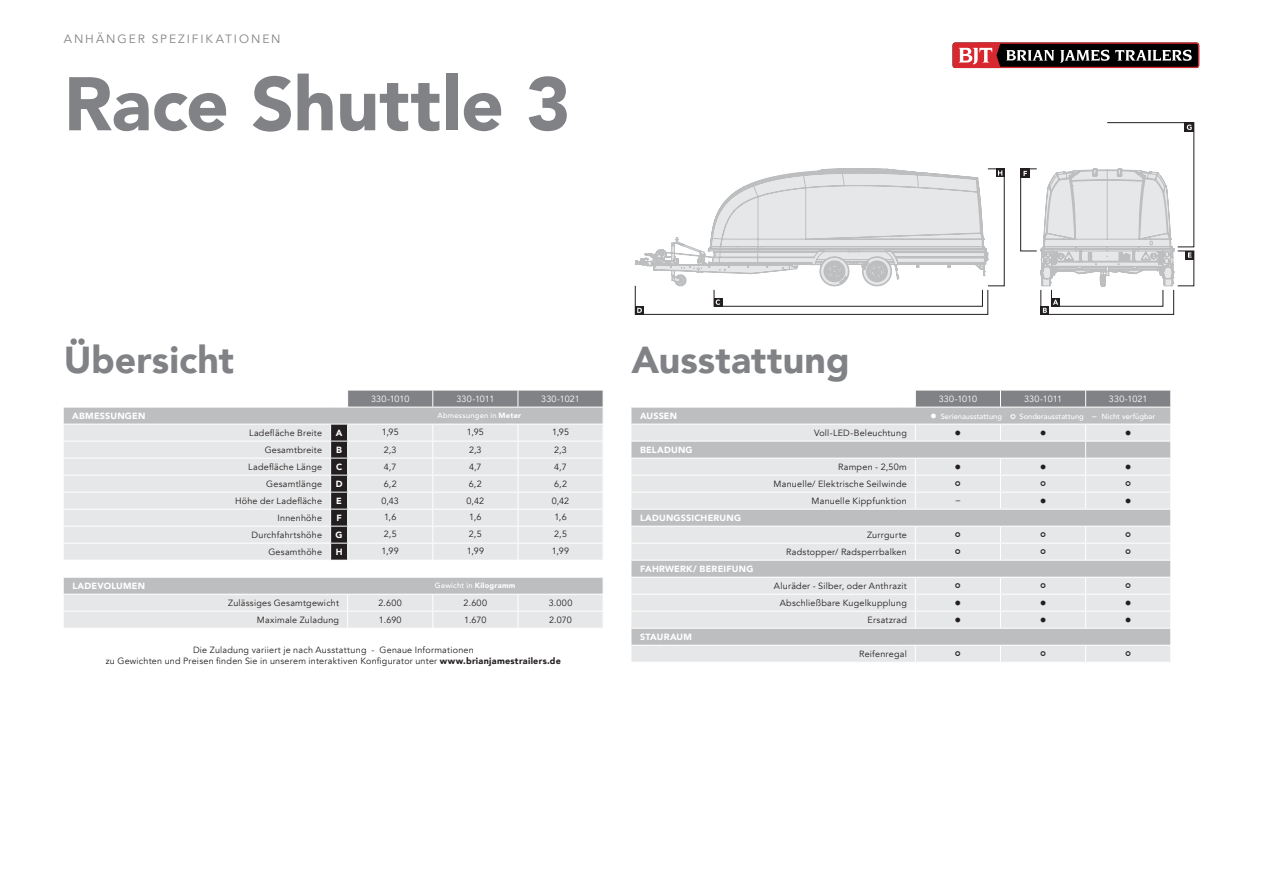
<style>
.page{position:relative;width:1263px;height:893px;background:#fff}
.page>*{position:absolute;margin:0;border:0;box-sizing:border-box;transform-origin:0 0}
.t1{font:900 75px "Avenir";letter-spacing:-.005em;color:#808285}
.t2{font:900 37.5px "Avenir";letter-spacing:.005em;color:#808285}
.t3{font:12px "Avenir";letter-spacing:.16em;color:#808285}
.t4{font:9px/17px "Avenir";letter-spacing:.025em;color:#231f20;text-align:right}
.t5{font:900 9px "Avenir";letter-spacing:.025em;color:#fff}
.t6{font:9px "Avenir";color:#fff}
.t7{font:8.25px "Wingdings";color:#231f20}
.t8{font:500 7.5px "Avenir";color:#fff}
.t9{font:500 7.5px "Avenir";letter-spacing:.03em;color:#fff}
.s1{font-weight:900}
.s2{font-size:9px}
</style>
<div class="page">
<div style="left:64px;top:408px;width:266px;height:16px;background:#bcbec0"></div>
<div style="left:64px;top:425px;width:266px;height:135px;background:#e6e7e8"></div>
<svg style="left:64px;top:578px;width:266px;height:50px;background:#d8dadb"></svg>
<hr style="left:64px;top:441px;width:267px;height:1px;background:#fff">
<hr style="left:64px;top:458px;width:267px;height:1px;background:#fff">
<hr style="left:64px;top:475px;width:267px;height:1px;background:#fff">
<hr style="left:64px;top:492px;width:267px;height:1px;background:#fff">
<hr style="left:64px;top:509px;width:267px;height:1px;background:#fff">
<hr style="left:64px;top:526px;width:267px;height:1px;background:#fff">
<hr style="left:64px;top:543px;width:267px;height:1px;background:#fff">
<hr style="left:64px;top:594px;width:267px;height:1px;background:#fff">
<hr style="left:64px;top:611px;width:267px;height:1px;background:#fff">
<svg style="left:330px;top:390px;width:273px;height:238px;background:#d7d8d9"></svg>
<div style="left:631px;top:408px;width:267px;height:16px;background:#bcbec0"></div>
<svg style="left:631px;top:425px;width:267px;height:237px;background:#dadcdd"></svg>
<hr style="left:631px;top:441px;width:267px;height:1px;background:#fff">
<hr style="left:631px;top:458px;width:267px;height:1px;background:#fff">
<hr style="left:631px;top:475px;width:267px;height:1px;background:#fff">
<hr style="left:631px;top:492px;width:267px;height:1px;background:#fff">
<hr style="left:631px;top:509px;width:267px;height:1px;background:#fff">
<hr style="left:631px;top:526px;width:267px;height:1px;background:#fff">
<hr style="left:631px;top:543px;width:267px;height:1px;background:#fff">
<hr style="left:631px;top:560px;width:267px;height:1px;background:#fff">
<hr style="left:631px;top:577px;width:267px;height:1px;background:#fff">
<hr style="left:631px;top:594px;width:267px;height:1px;background:#fff">
<hr style="left:631px;top:611px;width:267px;height:1px;background:#fff">
<hr style="left:631px;top:628px;width:267px;height:1px;background:#fff">
<hr style="left:631px;top:645px;width:267px;height:1px;background:#fff">
<svg style="left:952px;top:43px;width:247px;height:25px;background:#5c3738"></svg>
<div style="left:1040px;top:290px;width:134px;height:25px;border:1px solid #231f20"></div>
<div style="left:1021px;top:169px;width:9px;height:9px;background:#231f20"></div>
<svg style="left:1023px;top:171px;width:4px;height:5px"></svg>
<svg style="left:635px;top:169px;width:353px;height:146px"></svg>
<svg style="left:1041px;top:306px;width:8px;height:8px"></svg>
<svg style="left:1043px;top:308px;width:4px;height:5px"></svg>
<div style="left:1020px;top:169px;width:17px;height:82px;border:1px solid #231f20"></div>
<svg style="left:1041px;top:122px;width:154px;height:165px"></svg>
<div style="left:1051px;top:298px;width:9px;height:8px;background:#231f20"></div>
<svg style="left:1053px;top:300px;width:5px;height:5px"></svg>
<svg style="left:996px;top:169px;width:8px;height:8px"></svg>
<svg style="left:998px;top:170px;width:4px;height:6px"></svg>
<svg style="left:898px;top:390px;width:273px;height:272px;background:#d5d7d8"></svg>
<h3 class="t3" style="left:64px;top:31px;width:218px">ANHÄNGER SPEZIFIKATIONEN</h3>
<h1 class="t1" style="left:64px;top:40px;width:508px">Race Shuttle 3</h1>
<h2 class="t2" style="left:64px;top:327px;width:172px">Übersicht</h2>
<h2 class="t2" style="left:631px;top:327px;width:220px">Ausstattung</h2>
<p class="t6" style="left:371px;top:393px;width:40px">330-1010</p>
<p class="t6" style="left:456px;top:393px;width:39px">330-1011</p>
<p class="t6" style="left:541px;top:393px;width:40px">330-1021</p>
<p class="t6" style="left:939px;top:393px;width:40px">330-1010</p>
<p class="t6" style="left:1024px;top:393px;width:39px">330-1011</p>
<p class="t6" style="left:1109px;top:393px;width:40px">330-1021</p>
<p class="t5" style="left:72px;top:408px;width:75px">ABMESSUNGEN</p>
<p class="t9" style="left:438px;top:409px;width:85px">Abmessungen in <span class="s1">Meter</span></p>
<p class="t4" style="left:249px;top:424px;width:74px">Ladefläche Breite</p>
<p class="t5" style="left:336px;top:425px;width:8px">A</p>
<p class="t4" style="left:382px;top:424px;width:18px">1,95</p>
<p class="t4" style="left:467px;top:424px;width:18px">1,95</p>
<p class="t4" style="left:552px;top:424px;width:18px">1,95</p>
<p class="t4" style="left:265px;top:441px;width:59px">Gesamtbreite</p>
<p class="t5" style="left:336px;top:442px;width:7px">B</p>
<p class="t4" style="left:384px;top:441px;width:14px">2,3</p>
<p class="t4" style="left:469px;top:441px;width:14px">2,3</p>
<p class="t4" style="left:554px;top:441px;width:14px">2,3</p>
<p class="t4" style="left:248px;top:458px;width:75px">Ladefläche Länge</p>
<p class="t5" style="left:336px;top:459px;width:8px">C</p>
<p class="t4" style="left:384px;top:458px;width:14px">4,7</p>
<p class="t4" style="left:469px;top:458px;width:14px">4,7</p>
<p class="t4" style="left:554px;top:458px;width:14px">4,7</p>
<p class="t4" style="left:266px;top:475px;width:57px">Gesamtlänge</p>
<p class="t5" style="left:336px;top:476px;width:8px">D</p>
<p class="t4" style="left:384px;top:475px;width:15px">6,2</p>
<p class="t4" style="left:469px;top:475px;width:15px">6,2</p>
<p class="t4" style="left:554px;top:475px;width:15px">6,2</p>
<p class="t4" style="left:235px;top:492px;width:89px">Höhe der Ladefläche</p>
<p class="t5" style="left:336px;top:493px;width:7px">E</p>
<p class="t4" style="left:381px;top:492px;width:19px">0,43</p>
<p class="t4" style="left:467px;top:492px;width:19px">0,42</p>
<p class="t4" style="left:552px;top:492px;width:19px">0,42</p>
<p class="t4" style="left:278px;top:509px;width:46px">Innenhöhe</p>
<p class="t5" style="left:336px;top:510px;width:7px">F</p>
<p class="t4" style="left:384px;top:509px;width:14px">1,6</p>
<p class="t4" style="left:469px;top:509px;width:14px">1,6</p>
<p class="t4" style="left:554px;top:509px;width:14px">1,6</p>
<p class="t4" style="left:252px;top:526px;width:72px">Durchfahrtshöhe</p>
<p class="t5" style="left:336px;top:527px;width:9px">G</p>
<p class="t4" style="left:384px;top:526px;width:14px">2,5</p>
<p class="t4" style="left:469px;top:526px;width:14px">2,5</p>
<p class="t4" style="left:554px;top:526px;width:14px">2,5</p>
<p class="t4" style="left:268px;top:543px;width:55px">Gesamthöhe</p>
<p class="t5" style="left:336px;top:544px;width:8px">H</p>
<p class="t4" style="left:382px;top:543px;width:19px">1,99</p>
<p class="t4" style="left:467px;top:543px;width:19px">1,99</p>
<p class="t4" style="left:552px;top:543px;width:19px">1,99</p>
<p class="t5" style="left:72px;top:578px;width:74px">LADEVOLUMEN</p>
<p class="t9" style="left:435px;top:579px;width:82px">Gewicht in <span class="s1">Kilogramm</span></p>
<p class="t4" style="left:228px;top:595px;width:112px">Zulässiges Gesamtgewicht</p>
<p class="t4" style="left:378px;top:595px;width:25px">2.600</p>
<p class="t4" style="left:464px;top:595px;width:25px">2.600</p>
<p class="t4" style="left:549px;top:595px;width:25px">3.000</p>
<p class="t4" style="left:257px;top:612px;width:84px">Maximale Zuladung</p>
<p class="t4" style="left:379px;top:612px;width:24px">1.690</p>
<p class="t4" style="left:464px;top:612px;width:24px">1.670</p>
<p class="t4" style="left:549px;top:612px;width:24px">2.070</p>
<p class="t4" style="left:106px;top:645px;width:457px;line-height:10.8px;text-align:center">Die Zuladung variiert je nach Ausstattung - Genaue Informationen<br>zu Gewichten und Preisen finden Sie in unserem interaktiven Konfigurator unter <span class="s1">www.brianjamestrailers.de</span></p>
<p class="t5" style="left:640px;top:408px;width:39px">AUSSEN</p>
<p class="t8" style="left:930px;top:409px;width:73px">● Serienausstattung</p>
<p class="t8" style="left:1019px;top:409px;width:137px">Sonderausstattung <span class="s2">–</span> Nicht verfügbar</p>
<p class="t4" style="left:814px;top:424px;width:94px">Voll-LED-Beleuchtung</p>
<p class="t7" style="left:955px;top:428px;width:8px">●</p>
<p class="t7" style="left:1040px;top:428px;width:8px">●</p>
<p class="t7" style="left:1125px;top:428px;width:8px">●</p>
<p class="t5" style="left:640px;top:442px;width:54px">BELADUNG</p>
<p class="t4" style="left:838px;top:458px;width:70px">Rampen - 2,50m</p>
<p class="t7" style="left:955px;top:462px;width:8px">●</p>
<p class="t7" style="left:1040px;top:462px;width:8px">●</p>
<p class="t7" style="left:1125px;top:462px;width:8px">●</p>
<p class="t4" style="left:774px;top:475px;width:135px">Manuelle/ Elektrische Seilwinde<br>Manuelle Kippfunktion</p>
<p class="t4" style="left:956px;top:492px;width:6px">–</p>
<p class="t7" style="left:1040px;top:496px;width:8px">●</p>
<p class="t7" style="left:1125px;top:496px;width:8px">●</p>
<p class="t5" style="left:640px;top:510px;width:103px">LADUNGSSICHERUNG</p>
<p class="t5" style="left:640px;top:561px;width:115px">FAHRWERK/ BEREIFUNG</p>
<p class="t5" style="left:640px;top:629px;width:53px">STAURAUM</p>
<p class="t4" style="left:786px;top:526px;width:122px">Zurrgurte<br>Radstopper/ Radsperrbalken</p>
<p class="t4" style="left:774px;top:578px;width:134px">Aluräder - Silber, oder Anthrazit<br>Abschließbare Kugelkupplung</p>
<p class="t7" style="left:955px;top:598px;width:8px">●</p>
<p class="t7" style="left:1040px;top:598px;width:8px">●</p>
<p class="t7" style="left:1125px;top:598px;width:8px">●</p>
<p class="t4" style="left:868px;top:612px;width:41px">Ersatzrad</p>
<p class="t7" style="left:955px;top:615px;width:8px">●</p>
<p class="t7" style="left:1040px;top:615px;width:8px">●</p>
<p class="t7" style="left:1125px;top:615px;width:8px">●</p>
<p class="t4" style="left:859px;top:646px;width:49px">Reifenregal</p>
</div>
